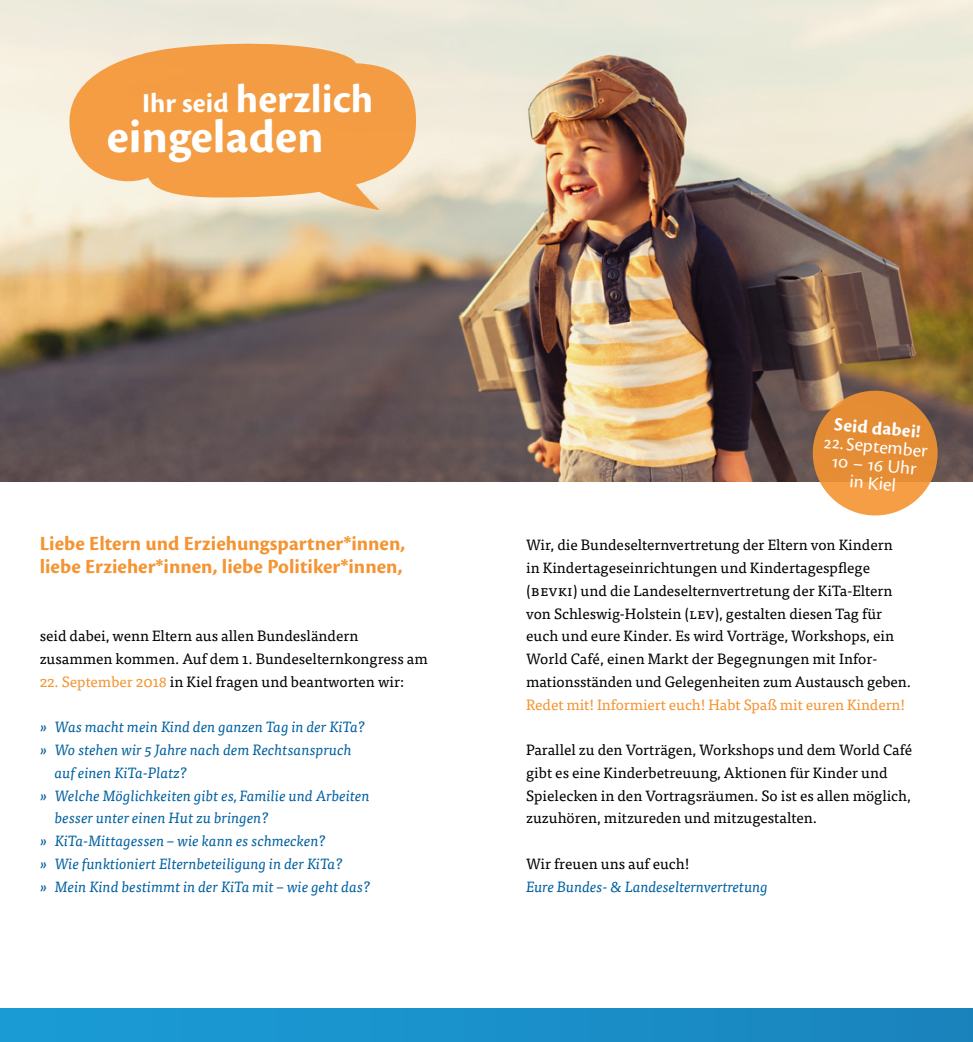
<style>
.page{position:relative;width:973px;height:1042px;background:#fff}
.page>*{position:absolute;margin:0;border:0;box-sizing:border-box;transform-origin:0 0}
.t1{font:700 49px "Cronos Pro";letter-spacing:.005em;color:#fff}
.t2{font:700 42px "Cronos Pro";color:#fff}
.Anrede__orange{font:700 21px/22.8px "Cronos Pro";color:#f49432}
.Text_Störer{font:19.25px "Cronos Pro";color:#fff}
.Text_Störer-2{font:700 19.25px "Cronos Pro";color:#fff}
.Fließtext{font:14.88px/22.8px "Tisa Pro";color:#000}
.Fließtext_Aufzählung{font:italic 14.88px/22.8px "Tisa Pro";color:#0060a0}
.Fließtext-2{font:italic 14.88px "Tisa Pro";letter-spacing:-.005em;color:#0060a0}
.s1{font-size:28.53px}
.s2{color:#f49432}
</style>
<div class="page">
<img style="left:0;top:0;width:972px;height:482px">
<div style="left:0;top:1008px;width:972px;height:34px;background:linear-gradient(to right,#1a9dd6,#1a83bd)"></div>
<svg style="left:809px;top:388px;width:131px;height:128px;background:#d99553"></svg>
<svg style="left:69px;top:38px;width:347px;height:162px;background:#f3af68"></svg>
<svg style="left:271px;top:97px;width:108px;height:113px;background:#f3a655"></svg>
<p class="t2" style="left:142px;top:75px;width:233px"><span class="s1">Ihr seid</span> herzlich</p>
<p class="t1" style="left:107px;top:109px;width:219px">eingeladen</p>
<p class="Anrede__orange" style="left:40px;top:533px;width:367px">Liebe Eltern und Erziehungspartner*innen, liebe Erzieher*innen, liebe Politiker*innen,</p>
<p class="Fließtext" style="left:40px;top:624px;width:389px">seid dabei, wenn Eltern aus allen Bundesländern zusammen kommen. Auf dem 1. Bundeselternkongress am</p>
<p class="Fließtext" style="left:40px;top:669px;width:366px"><span class="s2">22. September 2018</span> in Kiel fragen und beantworten wir:</p>
<p class="Fließtext_Aufzählung" style="left:40px;top:715px;width:326px">» Was macht mein Kind den ganzen Tag in der KiTa?</p>
<p class="Fließtext_Aufzählung" style="left:55px;top:737px;width:298px;text-indent:-15px">» Wo stehen wir 5 Jahre nach dem Rechtsanspruch auf einen KiTa-Platz?</p>
<p class="Fließtext_Aufzählung" style="left:55px;top:783px;width:316px;text-indent:-15px">» Welche Möglichkeiten gibt es, Familie und Arbeiten besser unter einen Hut zu bringen?</p>
<p class="Fließtext_Aufzählung" style="left:40px;top:828px;width:287px">» KiTa-Mittagessen – wie kann es schmecken?</p>
<p class="Fließtext_Aufzählung" style="left:40px;top:851px;width:304px">» Wie funktioniert Elternbeteiligung in der KiTa?</p>
<p class="Fließtext_Aufzählung" style="left:40px;top:874px;width:332px">» Mein Kind bestimmt in der KiTa mit – wie geht das?</p>
<p class="Text_Störer-2" style="left:835px;top:413px;width:88px;rotate:5deg">Seid dabei!</p>
<p class="Text_Störer" style="left:825px;top:431px;width:105px;rotate:5deg">22. September</p>
<p class="Text_Störer" style="left:832px;top:450px;width:86px;rotate:5deg">10 – 16 Uhr</p>
<p class="Text_Störer" style="left:850px;top:470px;width:48px;rotate:5deg">in Kiel</p>
<p class="Fließtext" style="left:526px;top:533px;width:386px">Wir, die Bundeselternvertretung der Eltern von Kindern<br>in Kindertageseinrichtungen und Kindertagespflege (BEVKI) und die Landeselternvertretung der KiTa-Eltern von Schleswig-Holstein (LEV), gestalten diesen Tag für euch und eure Kinder. Es wird Vorträge, Workshops, ein World Café, einen Markt der Begegnungen mit Infor&shy;mationsständen und Gelegenheiten zum Austausch geben.<br><span class="s2">Redet mit! Informiert euch! Habt Spaß mit euren Kindern!</span></p>
<p class="Fließtext" style="left:526px;top:737px;width:387px">Parallel zu den Vorträgen, Workshops und dem World Café gibt es eine Kinderbetreuung, Aktionen für Kinder und Spielecken in den Vortragsräumen. So ist es allen möglich, zuzuhören, mitzureden und mitzugestalten.</p>
<p class="Fließtext" style="left:526px;top:851px;width:165px">Wir freuen uns auf euch!</p>
<p class="Fließtext-2" style="left:526px;top:875px;width:243px">Eure Bundes- &amp; Landeselternvertretung</p>
</div>
